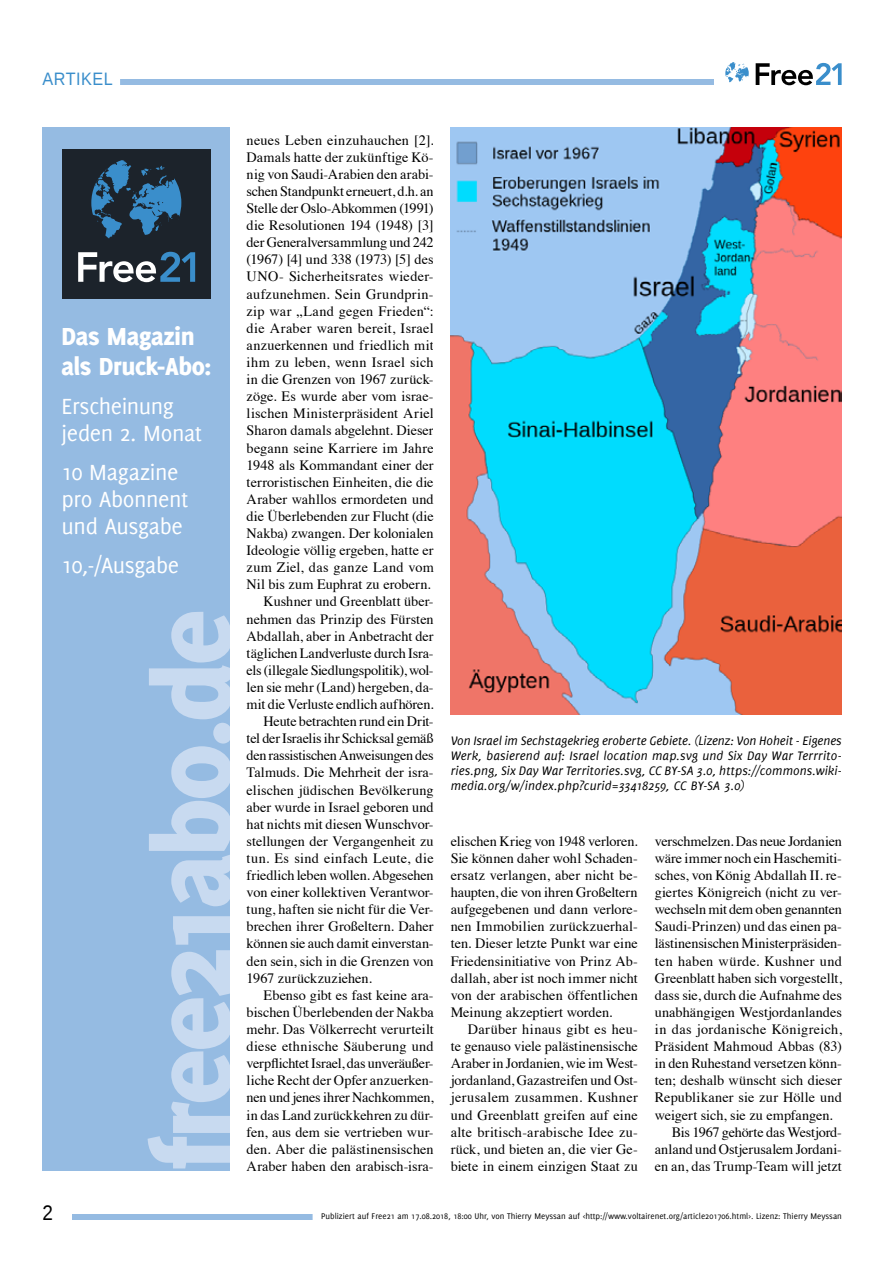
<style>
.page{position:relative;width:893px;height:1263px;background:#fff}
.page>*{position:absolute;margin:0;border:0;box-sizing:border-box;transform-origin:0 0}
.t1{font:800 117.6px "Delicious";letter-spacing:-.03em;color:#c8daf0}
.t2{font:800 27px/30px "Delicious";letter-spacing:-.015em;color:#fff}
.t3{font:24px/27px "Delicious";letter-spacing:-.015em;color:#fff}
.t4{font:21px "Liberation Sans";color:#000;scale:.9 1}
.t5{font:18px "Liberation Sans";letter-spacing:.03em;color:#3a8ecb;scale:.9 1}
.t6{font:14.25px/17.1px "Times";color:#000;text-align:justify}
.t7{font:14.25px "Times";letter-spacing:.025em;color:#000}
.t8{font:14.25px "Times";letter-spacing:.02em;color:#000}
.t9{font:14.25px "Times";letter-spacing:-.025em;color:#000}
.t10{font:14.25px "Times";letter-spacing:-.02em;color:#000}
.t11{font:italic 13.5px/15px "Delicious";letter-spacing:.005em;color:#000;text-align:justify}
.t12{font:9px "Delicious";color:#000}
</style>
<div class="page">
<div style="left:72px;top:1214px;width:766px;height:6px;background:#95bbe2"></div>
<div style="left:43px;top:79px;width:671px;height:6px;background:#95bbe2"></div>
<div style="left:313px;top:1211px;width:537px;height:12px;background:#fff"></div>
<div style="left:34px;top:74px;width:86px;height:15px;background:#fff"></div>
<svg style="left:756px;top:63px;width:86px;height:22px"></svg>
<svg style="left:725px;top:62px;width:24px;height:20px"></svg>
<img style="left:451px;top:128px;width:391px;height:587px">
<div style="left:43px;top:128px;width:187px;height:1043px;background:#95bbe2"></div>
<div style="left:62px;top:149px;width:148px;height:150px;background:#1c232b"></div>
<svg style="left:91px;top:160px;width:90px;height:79px"></svg>
<svg style="left:78px;top:252px;width:117px;height:30px"></svg>
<p class="t5" style="left:43px;top:69px;width:79px">Artikel</p>
<h2 class="t2" style="left:62px;top:321px;width:151px">Das Magazin als Druck-Abo:</h2>
<h3 class="t3" style="left:62px;top:392px;width:142px">Erscheinung jeden 2. Monat</h3>
<h3 class="t3" style="left:62px;top:458px;width:128px">10 Magazine pro Abonnent und Ausgabe</h3>
<h3 class="t3" style="left:62px;top:551px;width:119px">10,-/Ausgabe</h3>
<h1 class="t1" style="left:124px;top:1169px;width:561px;rotate:-90deg">free21abo.de</h1>
<p class="t6" style="left:247px;top:130px;width:189px">neues Leben einzuhauchen [2].</p>
<p class="t6" style="left:247px;top:147px;width:189px">Damals hatte der zukünftige Kö-</p>
<p class="t6" style="left:247px;top:164px;width:189px">nig von Saudi-Arabien den arabi-</p>
<p class="t6" style="left:247px;top:181px;width:189px">schen Standpunkt erneuert, d.h. an</p>
<p class="t6" style="left:247px;top:199px;width:189px">Stelle der Oslo-Abkommen (1991)</p>
<p class="t6" style="left:247px;top:216px;width:189px">die Resolutionen 194 (1948) [3]</p>
<p class="t6" style="left:247px;top:233px;width:189px">der Generalversammlung und 242</p>
<p class="t6" style="left:247px;top:250px;width:189px">(1967) [4] und 338 (1973) [5] des</p>
<p class="t8" style="left:247px;top:263px;width:189px">UNO- Sicherheitsrates wieder-</p>
<p class="t8" style="left:247px;top:280px;width:189px">aufzunehmen. Sein Grundprin-</p>
<p class="t6" style="left:247px;top:301px;width:189px">zip war „Land gegen Frieden“:</p>
<p class="t7" style="left:247px;top:315px;width:189px">die Araber waren bereit, Israel</p>
<p class="t6" style="left:247px;top:335px;width:189px">anzuerkennen und friedlich mit</p>
<p class="t6" style="left:247px;top:352px;width:189px">ihm zu leben, wenn Israel sich</p>
<p class="t6" style="left:247px;top:370px;width:189px">in die Grenzen von 1967 zurück-</p>
<p class="t6" style="left:247px;top:387px;width:189px">zöge. Es wurde aber vom israe-</p>
<p class="t6" style="left:247px;top:404px;width:189px">lischen Ministerpräsident Ariel</p>
<p class="t6" style="left:247px;top:421px;width:189px">Sharon damals abgelehnt. Dieser</p>
<p class="t6" style="left:247px;top:438px;width:189px">begann seine Karriere im Jahre</p>
<p class="t6" style="left:247px;top:455px;width:189px">1948 als Kommandant einer der</p>
<p class="t6" style="left:247px;top:472px;width:188px">terroristischen Einheiten, die die</p>
<p class="t6" style="left:247px;top:489px;width:189px">Araber wahllos ermordeten und</p>
<p class="t6" style="left:247px;top:506px;width:189px">die Überlebenden zur Flucht (die</p>
<p class="t6" style="left:247px;top:523px;width:189px">Nakba) zwangen. Der kolonialen</p>
<p class="t6" style="left:247px;top:541px;width:189px">Ideologie völlig ergeben, hatte er</p>
<p class="t7" style="left:247px;top:554px;width:189px">zum Ziel, das ganze Land vom</p>
<p class="t6" style="left:247px;top:575px;width:186px">Nil bis zum Euphrat zu erobern.</p>
<p class="t6" style="left:264px;top:592px;width:172px">Kushner und Greenblatt über-</p>
<p class="t6" style="left:247px;top:609px;width:189px">nehmen das Prinzip des Fürsten</p>
<p class="t6" style="left:247px;top:626px;width:189px">Abdallah, aber in Anbetracht der</p>
<p class="t6" style="left:247px;top:643px;width:189px">täglichen Landverluste durch Isra-</p>
<p class="t9" style="left:247px;top:657px;width:189px">els (illegale Siedlungspolitik), wol-</p>
<p class="t6" style="left:247px;top:677px;width:189px">len sie mehr (Land) hergeben, da-</p>
<p class="t6" style="left:247px;top:694px;width:189px">mit die Verluste endlich aufhören.</p>
<p class="t6" style="left:264px;top:712px;width:172px">Heute betrachten rund ein Drit-</p>
<p class="t6" style="left:247px;top:729px;width:189px">tel der Israelis ihr Schicksal gemäß</p>
<p class="t9" style="left:247px;top:742px;width:189px">den rassistischen Anweisungen des</p>
<p class="t6" style="left:247px;top:763px;width:189px">Talmuds. Die Mehrheit der isra-</p>
<p class="t6" style="left:247px;top:780px;width:189px">elischen jüdischen Bevölkerung</p>
<p class="t6" style="left:247px;top:797px;width:189px">aber wurde in Israel geboren und</p>
<p class="t6" style="left:247px;top:814px;width:189px">hat nichts mit diesen Wunschvor-</p>
<p class="t6" style="left:247px;top:831px;width:189px">stellungen der Vergangenheit zu</p>
<p class="t7" style="left:247px;top:845px;width:189px">tun. Es sind einfach Leute, die</p>
<p class="t6" style="left:247px;top:865px;width:189px">friedlich leben wollen. Abgesehen</p>
<p class="t6" style="left:247px;top:883px;width:189px">von einer kollektiven Verantwor-</p>
<p class="t6" style="left:247px;top:900px;width:189px">tung, haften sie nicht für die Ver-</p>
<p class="t6" style="left:247px;top:917px;width:189px">brechen ihrer Großeltern. Daher</p>
<p class="t6" style="left:247px;top:934px;width:189px">können sie auch damit einverstan-</p>
<p class="t6" style="left:247px;top:951px;width:189px">den sein, sich in die Grenzen von</p>
<p class="t6" style="left:247px;top:968px;width:127px">1967 zurückzuziehen.</p>
<p class="t6" style="left:264px;top:985px;width:172px">Ebenso gibt es fast keine ara-</p>
<p class="t6" style="left:247px;top:1002px;width:189px">bischen Überlebenden der Nakba</p>
<p class="t6" style="left:247px;top:1019px;width:189px">mehr. Das Völkerrecht verurteilt</p>
<p class="t6" style="left:247px;top:1036px;width:189px">diese ethnische Säuberung und</p>
<p class="t6" style="left:247px;top:1054px;width:189px">verpflichtet Israel, das unveräußer-</p>
<p class="t6" style="left:247px;top:1071px;width:189px">liche Recht der Opfer anzuerken-</p>
<p class="t6" style="left:247px;top:1088px;width:189px">nen und jenes ihrer Nachkommen,</p>
<p class="t6" style="left:247px;top:1105px;width:189px">in das Land zurückkehren zu dür-</p>
<p class="t6" style="left:247px;top:1122px;width:189px">fen, aus dem sie vertrieben wur-</p>
<p class="t6" style="left:247px;top:1139px;width:189px">den. Aber die palästinensischen</p>
<p class="t6" style="left:247px;top:1156px;width:189px">Araber haben den arabisch-isra-</p>
<p class="t11" style="left:451px;top:733px;width:393px">Von Israel im Sechstagekrieg eroberte Gebiete. (Lizenz: Von Hoheit - Eigenes Werk, basierend auf: Israel location map.svg und Six Day War Terrrito&shy;ries.png, Six Day War Territories.svg, CC BY-SA 3.0, https://commons.wiki&shy;media.org/w/index.php?curid=33418259, CC BY-SA 3.0)</p>
<p class="t6" style="left:451px;top:831px;width:189px">elischen Krieg von 1948 verloren.<br>Sie können daher wohl Schaden&shy;ersatz verlangen, aber nicht be&shy;haupten, die von ihren Großeltern aufgegebenen und dann verlore&shy;nen Immobilien zurückzuerhal&shy;ten. Dieser letzte Punkt war eine Friedensinitiative von Prinz Ab&shy;dallah, aber ist noch immer nicht von der arabischen öffentlichen Meinung akzeptiert worden.</p>
<p class="t6" style="left:451px;top:1019px;width:189px;text-indent:17px">Darüber hinaus gibt es heu&shy;te genauso viele palästinensische Araber in Jordanien, wie im West&shy;jordanland, Gazastreifen und Ost&shy;jerusalem zusammen. Kushner und Greenblatt greifen auf eine alte britisch-arabische Idee zu&shy;rück, und bieten an, die vier Ge&shy;biete in einem einzigen Staat zu</p>
<p class="t6" style="left:655px;top:831px;width:189px">verschmelzen. Das neue Jordanien</p>
<p class="t6" style="left:655px;top:848px;width:189px">wäre immer noch ein Haschemiti-</p>
<p class="t6" style="left:655px;top:865px;width:189px">sches, von König Abdallah II. re-</p>
<p class="t6" style="left:655px;top:883px;width:189px">giertes Königreich (nicht zu ver-</p>
<p class="t10" style="left:655px;top:896px;width:189px">wechseln mit dem oben genannten</p>
<p class="t6" style="left:655px;top:917px;width:189px">Saudi-Prinzen) und das einen pa-</p>
<p class="t6" style="left:655px;top:934px;width:189px">lästinensischen Ministerpräsiden-</p>
<p class="t8" style="left:655px;top:947px;width:189px">ten haben würde. Kushner und</p>
<p class="t6" style="left:655px;top:968px;width:189px">Greenblatt haben sich vorgestellt,</p>
<p class="t6" style="left:655px;top:985px;width:189px">dass sie, durch die Aufnahme des</p>
<p class="t6" style="left:655px;top:1002px;width:189px">unabhängigen Westjordanlandes</p>
<p class="t7" style="left:655px;top:1016px;width:189px">in das jordanische Königreich,</p>
<p class="t6" style="left:655px;top:1036px;width:189px">Präsident Mahmoud Abbas (83)</p>
<p class="t6" style="left:655px;top:1054px;width:189px">in den Ruhestand versetzen könn-</p>
<p class="t6" style="left:655px;top:1071px;width:189px">ten; deshalb wünscht sich dieser</p>
<p class="t6" style="left:655px;top:1088px;width:189px">Republikaner sie zur Hölle und</p>
<p class="t6" style="left:655px;top:1105px;width:179px">weigert sich, sie zu empfangen.</p>
<p class="t6" style="left:672px;top:1122px;width:172px">Bis 1967 gehörte das Westjord-</p>
<p class="t6" style="left:655px;top:1139px;width:189px">anland und Ostjerusalem Jordani-</p>
<p class="t6" style="left:655px;top:1156px;width:189px">en an, das Trump-Team will jetzt</p>
<h3 class="t4" style="left:43px;top:1201px;width:13px">2</h3>
<p class="t12" style="left:321px;top:1211px;width:522px">Publiziert auf Free21 am 17.08.2018, 18:00 Uhr, von Thierry Meyssan auf &lt;http://www.voltairenet.org/article201706.html&gt;. Lizenz: Thierry Meyssan</p>
</div>
